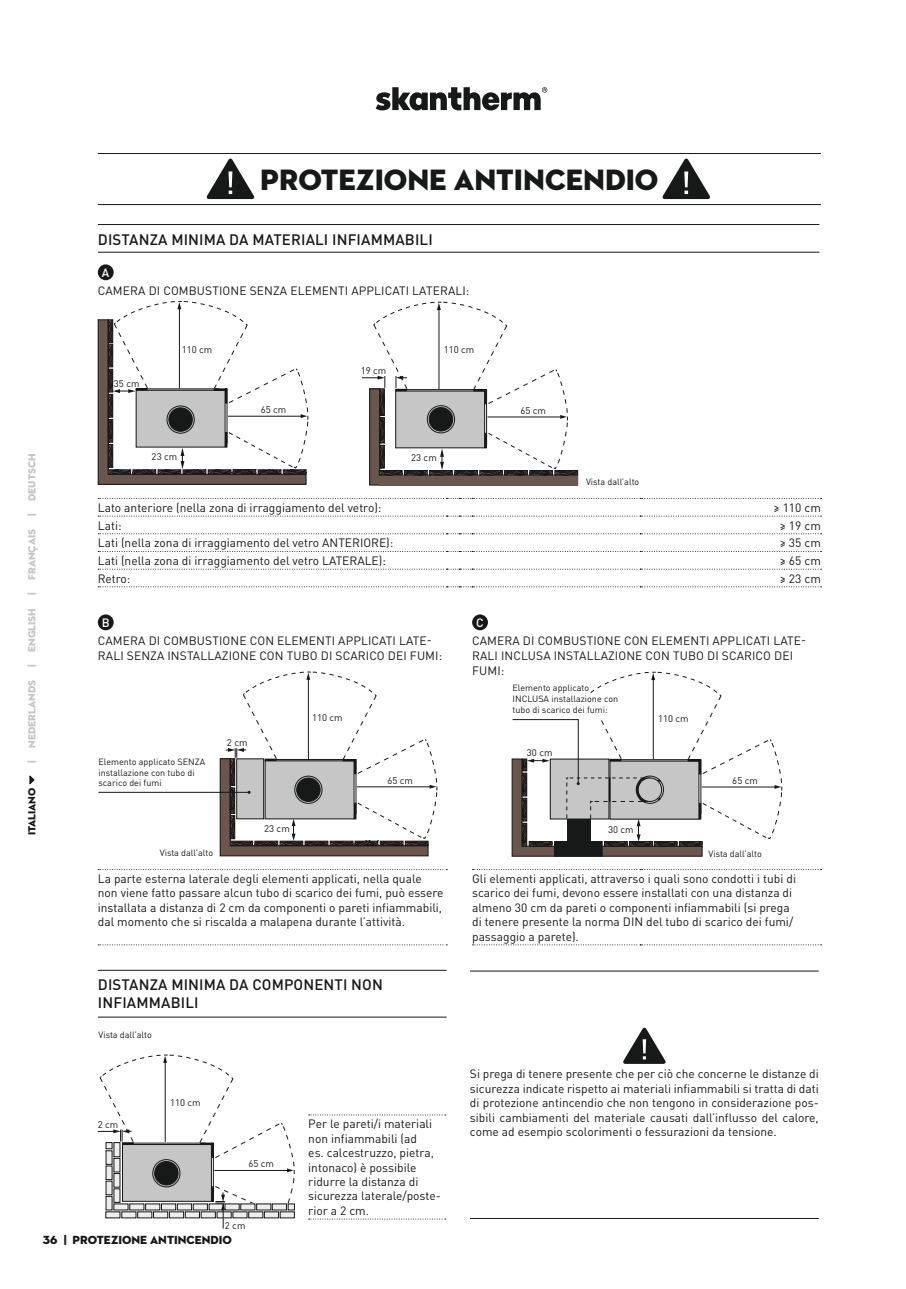
<style>
.page{position:relative;width:906px;height:1289px;background:#fff}
.page>*{position:absolute;margin:0;border:0;box-sizing:border-box;transform-origin:0 0}
.t1{font:30px "Neutraface 2 Display Titling";color:#171818}
.t2{font:500 15px/18px "DIN Pro";letter-spacing:.01em;color:#171818}
.t3{font:12px/14.4px "DIN Pro";color:#171818}
.t4{font:12px "Neutraface 2 Display Titling";color:#171818}
.t5{font:500 12px "DIN Pro";color:#fff}
.t6{font:10.5px "Neutraface 2 Display Titling";color:#c6c6c6}
.t7{font:10.5px "Neutraface 2 Display Titling";color:#171818}
.t8{font:9.6px "DIN";color:#171818}
.t9{font:9px/10.8px "DIN Pro";color:#171818}
.t10{font:9px "DIN";color:#171818}
</style>
<div class="page">
<svg style="left:376px;top:87px;width:171px;height:23px"></svg>
<svg style="left:29px;top:775px;width:6px;height:9px"></svg>
<hr style="left:98px;top:204px;width:723px;height:1px;background:#171818">
<hr style="left:98px;top:153px;width:723px;height:1px;background:#171818">
<svg style="left:206px;top:158px;width:49px;height:42px"></svg>
<svg style="left:662px;top:158px;width:48px;height:42px"></svg>
<svg style="left:98px;top:498px;width:723px;height:1px"></svg>
<svg style="left:98px;top:515px;width:723px;height:1px"></svg>
<svg style="left:98px;top:533px;width:723px;height:1px"></svg>
<svg style="left:98px;top:551px;width:723px;height:1px"></svg>
<svg style="left:98px;top:569px;width:723px;height:1px"></svg>
<svg style="left:98px;top:586px;width:723px;height:1px"></svg>
<svg style="left:98px;top:869px;width:349px;height:1px"></svg>
<svg style="left:472px;top:869px;width:349px;height:1px"></svg>
<svg style="left:98px;top:944px;width:349px;height:1px"></svg>
<svg style="left:472px;top:944px;width:349px;height:1px"></svg>
<div style="left:98px;top:264px;width:16px;height:16px;background:#171818;border-radius:50%"></div>
<div style="left:98px;top:614px;width:16px;height:16px;background:#171818;border-radius:50%"></div>
<div style="left:472px;top:614px;width:16px;height:16px;background:#171818;border-radius:50%"></div>
<hr style="left:98px;top:252px;width:721px;height:1px;background:#171818">
<hr style="left:98px;top:224px;width:721px;height:1px;background:#171818">
<svg style="left:97px;top:301px;width:211px;height:184px"></svg>
<svg style="left:362px;top:301px;width:216px;height:185px"></svg>
<div style="left:427px;top:405px;width:28px;height:28px;border:1px solid #171818;border-radius:50%"></div>
<div style="left:429px;top:407px;width:24px;height:24px;background:#171818;border-radius:50%"></div>
<div style="left:429px;top:407px;width:24px;height:24px;border:1px solid #171818;border-radius:50%"></div>
<svg style="left:98px;top:1054px;width:197px;height:174px"></svg>
<svg style="left:511px;top:671px;width:271px;height:185px"></svg>
<hr style="left:98px;top:792px;width:151px;height:1px;background:#171818">
<svg style="left:219px;top:671px;width:218px;height:185px"></svg>
<div style="left:522px;top:693px;width:100px;height:23px;background:#fff"></div>
<hr style="left:98px;top:1016px;width:348px;height:1px;background:#171818">
<hr style="left:98px;top:969px;width:348px;height:1px;background:#171818">
<svg style="left:309px;top:1114px;width:137px;height:1px"></svg>
<svg style="left:309px;top:1218px;width:137px;height:1px"></svg>
<svg style="left:623px;top:1027px;width:43px;height:37px"></svg>
<hr style="left:470px;top:1217px;width:348px;height:1px;background:#171818">
<hr style="left:470px;top:970px;width:348px;height:1px;background:#171818">
<h1 class="t1" style="left:260px;top:161px;width:400px">PROTEZIONE ANTINCENDIO</h1>
<p class="t2" style="left:98px;top:228px;width:336px">DISTANZA MINIMA DA MATERIALI INFIAMMABILI</p>
<p class="t5" style="left:102px;top:262px;width:9px">A</p>
<p class="t3" style="left:98px;top:282px;width:373px">CAMERA DI COMBUSTIONE SENZA ELEMENTI APPLICATI LATERALI:</p>
<p class="t6" style="left:25px;top:763px;width:311px;rotate:-90deg">| NEDERLANDS | ENGLISH | FRANÇAIS | DEUTSCH</p>
<p class="t7" style="left:25px;top:835px;width:49px;rotate:-90deg">ITALIANO</p>
<p class="t8" style="left:114px;top:377px;width:27px">35 cm</p>
<p class="t8" style="left:182px;top:344px;width:32px">110 cm</p>
<p class="t8" style="left:152px;top:451px;width:27px">23 cm</p>
<p class="t8" style="left:261px;top:403px;width:27px">65 cm</p>
<p class="t8" style="left:361px;top:364px;width:27px">19 cm</p>
<p class="t8" style="left:444px;top:343px;width:32px">110 cm</p>
<p class="t8" style="left:411px;top:451px;width:27px">23 cm</p>
<p class="t8" style="left:520px;top:404px;width:27px">65 cm</p>
<p class="t10" style="left:586px;top:476px;width:55px">Vista dall’alto</p>
<p class="t3" style="left:98px;top:499px;width:285px">Lato anteriore (nella zona di irraggiamento del vetro):</p>
<p class="t3" style="left:773px;top:499px;width:49px">≥ 110 cm</p>
<p class="t3" style="left:98px;top:517px;width:25px">Lati:</p>
<p class="t3" style="left:779px;top:517px;width:43px">≥ 19 cm</p>
<p class="t3" style="left:98px;top:534px;width:297px">Lati (nella zona di irraggiamento del vetro ANTERIORE):</p>
<p class="t3" style="left:779px;top:534px;width:43px">≥ 35 cm</p>
<p class="t3" style="left:98px;top:552px;width:290px">Lati (nella zona di irraggiamento del vetro LATERALE):</p>
<p class="t3" style="left:779px;top:552px;width:43px">≥ 65 cm</p>
<p class="t3" style="left:98px;top:570px;width:34px">Retro:</p>
<p class="t3" style="left:779px;top:570px;width:43px">≥ 23 cm</p>
<p class="t5" style="left:102px;top:612px;width:9px">B</p>
<p class="t3" style="left:98px;top:632px;width:346px;line-height:15px">CAMERA DI COMBUSTIONE CON ELEMENTI APPLICATI LATE-<br>RALI SENZA INSTALLAZIONE CON TUBO DI SCARICO DEI FUMI:</p>
<p class="t5" style="left:476px;top:612px;width:9px">C</p>
<p class="t3" style="left:472px;top:632px;width:335px;line-height:15px">CAMERA DI COMBUSTIONE CON ELEMENTI APPLICATI LATE-<br>RALI INCLUSA INSTALLAZIONE CON TUBO DI SCARICO DEI<br>FUMI:</p>
<p class="t9" style="left:98px;top:755px;width:108px">Elemento applicato SENZA installazione con tubo di scarico dei fumi</p>
<p class="t8" style="left:227px;top:737px;width:22px">2 cm</p>
<p class="t10" style="left:160px;top:847px;width:55px">Vista dall’alto</p>
<p class="t8" style="left:264px;top:823px;width:27px">23 cm</p>
<p class="t8" style="left:312px;top:712px;width:32px">110 cm</p>
<p class="t8" style="left:387px;top:774px;width:27px">65 cm</p>
<p class="t9" style="left:512px;top:681px;width:107px">Elemento applicato<br>INCLUSA installazione con tubo di scarico dei fumi:</p>
<p class="t8" style="left:527px;top:747px;width:27px">30 cm</p>
<p class="t8" style="left:608px;top:824px;width:27px">30 cm</p>
<p class="t8" style="left:658px;top:712px;width:32px">110 cm</p>
<p class="t8" style="left:732px;top:774px;width:27px">65 cm</p>
<p class="t10" style="left:708px;top:848px;width:55px">Vista dall’alto</p>
<p class="t3" style="left:98px;top:870px;width:347px">La parte esterna laterale degli elementi applicati, nella quale non viene fatto passare alcun tubo di scarico dei fumi, può essere installata a distanza di 2 cm da componenti o pareti infiammabili, dal momento che si riscalda a malapena durante l’attività.</p>
<p class="t3" style="left:472px;top:870px;width:325px">Gli elementi applicati, attraverso i quali sono condotti i tubi di scarico dei fumi, devono essere installati con una distanza di almeno 30 cm da pareti o componenti infiammabili (si prega di tenere presente la norma DIN del tubo di scarico dei fumi/ passaggio a parete).</p>
<p class="t2" style="left:98px;top:974px;width:286px">DISTANZA MINIMA DA COMPONENTI NON<br>INFIAMMABILI</p>
<p class="t10" style="left:98px;top:1029px;width:55px">Vista dall’alto</p>
<p class="t8" style="left:98px;top:1118px;width:22px">2 cm</p>
<p class="t8" style="left:170px;top:1096px;width:32px">110 cm</p>
<p class="t8" style="left:248px;top:1157px;width:27px">65 cm</p>
<p class="t8" style="left:225px;top:1219px;width:22px">2 cm</p>
<p class="t3" style="left:308px;top:1115px;width:134px">Per le pareti/i materiali non infiammabili (ad<br>es. calcestruzzo, pietra, intonaco) è possibile ridurre la distanza di sicurezza laterale/poste&shy;rior a 2 cm.</p>
<p class="t3" style="left:470px;top:1065px;width:350px;text-align:justify">Si prega di tenere presente che per ciò che concerne le distanze di sicurezza indicate rispetto ai materiali infiammabili si tratta di dati di protezione antincendio che non tengono in considerazione pos&shy;sibili cambiamenti del materiale causati dall’influsso del calore, come ad esempio scolorimenti o fessurazioni da tensione.</p>
<p class="t4" style="left:43px;top:1232px;width:191px">36 | PROTEZIONE ANTINCENDIO</p>
</div>
